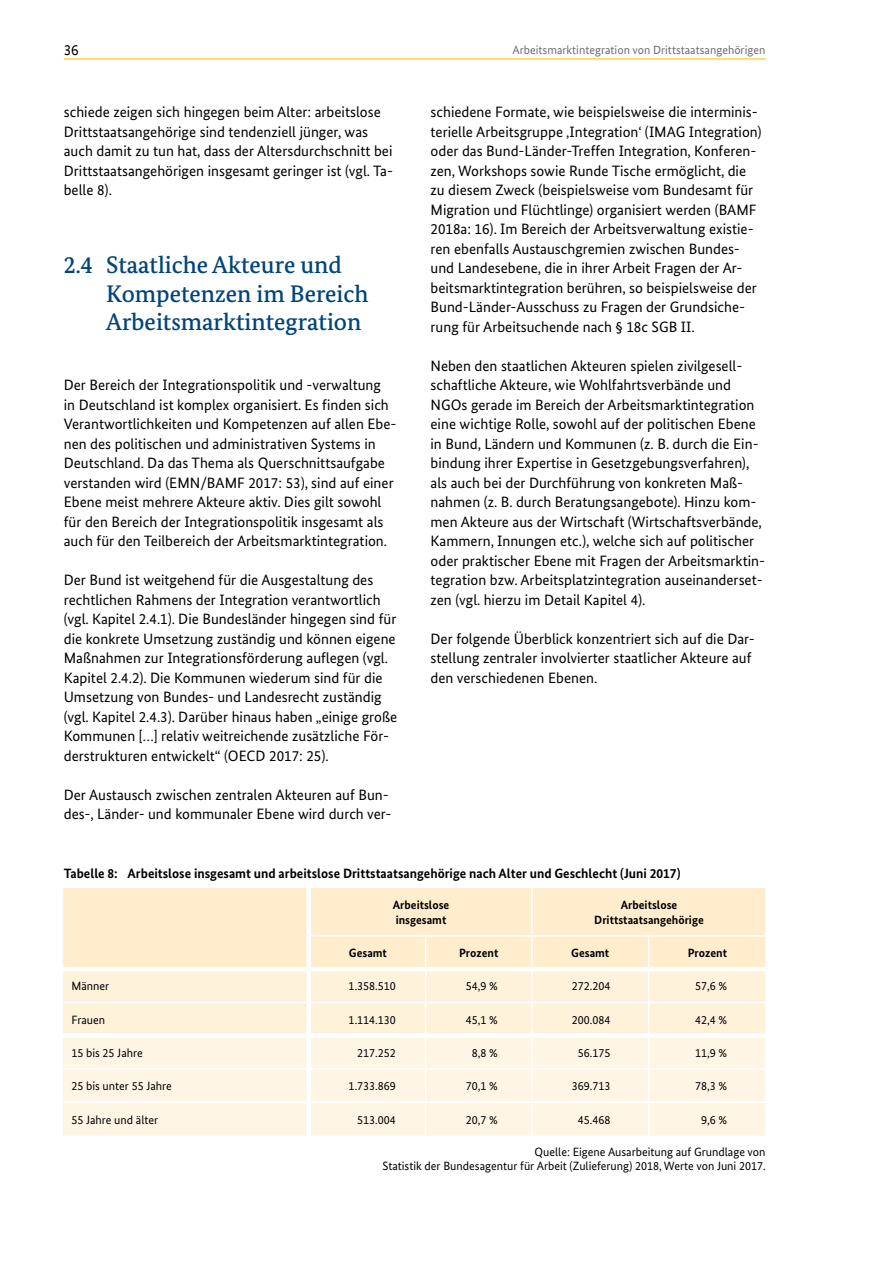
<style>
.page{position:relative;width:893px;height:1263px;background:#fff}
.page>*{position:absolute;margin:0;border:0;box-sizing:border-box;transform-origin:0 0}
._1_1_Überschrift{font:500 24px/28.5px "Bundes Serif";color:#004579}
.Fließtext_WP{font:15px/19.5px "Bundes Sans";color:#000}
.t1{font:15px "Bundes Sans Office T";color:#000}
.Tabellenüberschrift{font:700 13.5px "Bundes Sans";color:#000}
.Tabellenzahl{font:12px "Bundes Sans";color:#000}
.Quelle{font:12px/14.4px "Bundes Sans";color:#000;text-align:right}
.Tabellenkopf2{font:700 12px/14.4px "Bundes Sans";color:#000}
.Tabellentext{font:12px "Bundes Sans";color:#000}
.t2{font:12px "Bundes Sans";color:#6d6e71}
</style>
<div class="page">
<hr style="left:64px;top:59px;width:701px;height:1px;background:#febc11">
<div style="left:63px;top:888px;width:702px;height:79px;background:#ffedce"></div>
<div style="left:63px;top:971px;width:702px;height:62px;background:#fff2db"></div>
<div style="left:63px;top:1038px;width:702px;height:98px;background:#fff5e4"></div>
<hr style="left:425px;top:969px;width:1px;height:33px;background:#fff">
<hr style="left:531px;top:969px;width:2px;height:33px;background:#fff">
<hr style="left:648px;top:969px;width:1px;height:33px;background:#fff">
<hr style="left:63px;top:1002px;width:244px;height:1px;background:#fff">
<hr style="left:311px;top:1002px;width:115px;height:1px;background:#fff">
<hr style="left:426px;top:1002px;width:106px;height:1px;background:#fff">
<hr style="left:425px;top:1003px;width:1px;height:33px;background:#fff">
<hr style="left:532px;top:1002px;width:117px;height:1px;background:#fff">
<hr style="left:531px;top:1003px;width:2px;height:33px;background:#fff">
<hr style="left:649px;top:1002px;width:116px;height:1px;background:#fff">
<hr style="left:648px;top:1003px;width:1px;height:33px;background:#fff">
<hr style="left:425px;top:1036px;width:1px;height:32px;background:#fff">
<hr style="left:531px;top:1036px;width:2px;height:32px;background:#fff">
<hr style="left:648px;top:1036px;width:1px;height:32px;background:#fff">
<hr style="left:63px;top:1068px;width:244px;height:2px;background:#fff">
<hr style="left:311px;top:1068px;width:115px;height:2px;background:#fff">
<hr style="left:426px;top:1068px;width:106px;height:2px;background:#fff">
<hr style="left:425px;top:1070px;width:1px;height:31px;background:#fff">
<hr style="left:532px;top:1068px;width:117px;height:2px;background:#fff">
<hr style="left:531px;top:1070px;width:2px;height:31px;background:#fff">
<hr style="left:649px;top:1068px;width:116px;height:2px;background:#fff">
<hr style="left:648px;top:1070px;width:1px;height:31px;background:#fff">
<hr style="left:63px;top:1101px;width:244px;height:2px;background:#fff">
<hr style="left:311px;top:1101px;width:115px;height:2px;background:#fff">
<hr style="left:426px;top:1101px;width:106px;height:2px;background:#fff">
<hr style="left:425px;top:1103px;width:1px;height:32px;background:#fff">
<hr style="left:532px;top:1101px;width:117px;height:2px;background:#fff">
<hr style="left:531px;top:1103px;width:2px;height:32px;background:#fff">
<hr style="left:649px;top:1101px;width:116px;height:2px;background:#fff">
<hr style="left:648px;top:1103px;width:1px;height:32px;background:#fff">
<hr style="left:307px;top:888px;width:4px;height:48px;background:#fff">
<hr style="left:307px;top:936px;width:4px;height:31px;background:#fff">
<hr style="left:307px;top:971px;width:4px;height:31px;background:#fff">
<hr style="left:307px;top:1002px;width:4px;height:31px;background:#fff">
<hr style="left:307px;top:1038px;width:4px;height:31px;background:#fff">
<hr style="left:307px;top:1069px;width:4px;height:33px;background:#fff">
<hr style="left:307px;top:1102px;width:4px;height:33px;background:#fff">
<hr style="left:531px;top:888px;width:2px;height:47px;background:#fff">
<hr style="left:311px;top:935px;width:115px;height:1px;background:#fff">
<hr style="left:426px;top:935px;width:106px;height:1px;background:#fff">
<hr style="left:425px;top:936px;width:1px;height:33px;background:#fff">
<hr style="left:532px;top:935px;width:117px;height:1px;background:#fff">
<hr style="left:531px;top:936px;width:2px;height:33px;background:#fff">
<hr style="left:649px;top:935px;width:116px;height:1px;background:#fff">
<hr style="left:648px;top:936px;width:1px;height:33px;background:#fff">
<p class="t1" style="left:64px;top:41px;width:16px">36</p>
<p class="t2" style="left:512px;top:43px;width:254px">Arbeitsmarktintegration von Drittstaatsangehörigen</p>
<p class="Fließtext_WP" style="left:64px;top:102px;width:331px">schiede zeigen sich hingegen beim Alter: arbeitslose Drittstaatsangehörige sind tendenziell jünger, was auch damit zu tun hat, dass der Altersdurchschnitt bei Drittstaatsangehörigen insgesamt geringer ist (vgl. Ta&shy;belle 8).</p>
<p class="_1_1_Überschrift" style="left:106px;top:250px;width:264px;text-indent:-43px">2.4 Staatliche Akteure und<br>Kompetenzen im Bereich<br>Arbeitsmarktintegration</p>
<p class="Fließtext_WP" style="left:64px;top:375px;width:334px">Der Bereich der Integrationspolitik und ‑verwaltung<br>in Deutschland ist komplex organisiert. Es finden sich Verantwortlichkeiten und Kompetenzen auf allen Ebe&shy;nen des politischen und administrativen Systems in Deutschland. Da das Thema als Querschnittsaufgabe verstanden wird (EMN/BAMF 2017: 53), sind auf einer Ebene meist mehrere Akteure aktiv. Dies gilt sowohl für den Bereich der Integrationspolitik insgesamt als auch für den Teilbereich der Arbeitsmarktintegration.</p>
<p class="Fließtext_WP" style="left:64px;top:570px;width:335px">Der Bund ist weitgehend für die Ausgestaltung des rechtlichen Rahmens der Integration verantwortlich (vgl. Kapitel 2.4.1). Die Bundesländer hingegen sind für die konkrete Umsetzung zuständig und können eigene Maßnahmen zur Integrationsförderung auflegen (vgl.<br>Kapitel 2.4.2). Die Kommunen wiederum sind für die Umsetzung von Bundes‑ und Landesrecht zuständig (vgl. Kapitel 2.4.3). Darüber hinaus haben „einige große Kommunen […] relativ weitreichende zusätzliche För&shy;derstrukturen entwickelt“ (OECD 2017: 25).</p>
<p class="Fließtext_WP" style="left:64px;top:784px;width:329px">Der Austausch zwischen zentralen Akteuren auf Bun&shy;des‑, Länder‑ und kommunaler Ebene wird durch ver-</p>
<p class="Fließtext_WP" style="left:431px;top:102px;width:332px">schiedene Formate, wie beispielsweise die interminis&shy;terielle Arbeitsgruppe ‚Integration‘ (IMAG Integration) oder das Bund-Länder-Treffen Integration, Konferen&shy;zen, Workshops sowie Runde Tische ermöglicht, die zu diesem Zweck (beispielsweise vom Bundesamt für Migration und Flüchtlinge) organisiert werden (BAMF 2018a: 16). Im Bereich der Arbeitsverwaltung existie&shy;ren ebenfalls Austauschgremien zwischen Bundes&shy;und Landesebene, die in ihrer Arbeit Fragen der Ar&shy;beitsmarktintegration berühren, so beispielsweise der Bund-Länder-Ausschuss zu Fragen der Grundsiche&shy;rung für Arbeitsuchende nach § 18c SGB II.</p>
<p class="Fließtext_WP" style="left:431px;top:355px;width:336px">Neben den staatlichen Akteuren spielen zivilgesell&shy;schaftliche Akteure, wie Wohlfahrtsverbände und NGOs gerade im Bereich der Arbeitsmarktintegration eine wichtige Rolle, sowohl auf der politischen Ebene in Bund, Ländern und Kommunen (z. B. durch die Ein&shy;bindung ihrer Expertise in Gesetzgebungsverfahren), als auch bei der Durchführung von konkreten Maß&shy;nahmen (z. B. durch Beratungsangebote). Hinzu kom&shy;men Akteure aus der Wirtschaft (Wirtschaftsverbände, Kammern, Innungen etc.), welche sich auf politischer oder praktischer Ebene mit Fragen der Arbeitsmarktin&shy;tegration bzw. Arbeitsplatzintegration auseinanderset&shy;zen (vgl. hierzu im Detail Kapitel 4).</p>
<p class="Fließtext_WP" style="left:431px;top:628px;width:326px">Der folgende Überblick konzentriert sich auf die Dar&shy;stellung zentraler involvierter staatlicher Akteure auf den verschiedenen Ebenen.</p>
<p class="Tabellenüberschrift" style="left:64px;top:865px;width:618px">Tabelle 8: Arbeitslose insgesamt und arbeitslose Drittstaatsangehörige nach Alter und Geschlecht (Juni 2017)</p>
<p class="Tabellenkopf2" style="left:393px;top:898px;width:58px">Arbeitslose insgesamt</p>
<p class="Tabellenkopf2" style="left:594px;top:898px;width:111px;text-align:center">Arbeitslose<br>Drittstaatsangehörige</p>
<p class="Tabellenkopf2" style="left:349px;top:946px;width:40px">Gesamt</p>
<p class="Tabellenkopf2" style="left:459px;top:946px;width:41px">Prozent</p>
<p class="Tabellenkopf2" style="left:571px;top:946px;width:40px">Gesamt</p>
<p class="Tabellenkopf2" style="left:688px;top:946px;width:41px">Prozent</p>
<p class="Tabellentext" style="left:71px;top:979px;width:39px">Männer</p>
<p class="Tabellenzahl" style="left:349px;top:979px;width:49px">1.358.510</p>
<p class="Tabellenzahl" style="left:466px;top:979px;width:34px">54,9 %</p>
<p class="Tabellenzahl" style="left:572px;top:979px;width:40px">272.204</p>
<p class="Tabellenzahl" style="left:695px;top:979px;width:34px">57,6 %</p>
<p class="Tabellentext" style="left:71px;top:1012px;width:35px">Frauen</p>
<p class="Tabellenzahl" style="left:349px;top:1012px;width:49px">1.114.130</p>
<p class="Tabellenzahl" style="left:466px;top:1012px;width:34px">45,1 %</p>
<p class="Tabellenzahl" style="left:572px;top:1012px;width:40px">200.084</p>
<p class="Tabellenzahl" style="left:695px;top:1012px;width:34px">42,4 %</p>
<p class="Tabellentext" style="left:71px;top:1045px;width:73px">15 bis 25 Jahre</p>
<p class="Tabellenzahl" style="left:357px;top:1045px;width:40px">217.252</p>
<p class="Tabellenzahl" style="left:472px;top:1045px;width:28px">8,8 %</p>
<p class="Tabellenzahl" style="left:578px;top:1045px;width:34px">56.175</p>
<p class="Tabellenzahl" style="left:695px;top:1045px;width:34px">11,9 %</p>
<p class="Tabellentext" style="left:71px;top:1079px;width:102px">25 bis unter 55 Jahre</p>
<p class="Tabellenzahl" style="left:349px;top:1079px;width:49px">1.733.869</p>
<p class="Tabellenzahl" style="left:466px;top:1079px;width:34px">70,1 %</p>
<p class="Tabellenzahl" style="left:572px;top:1079px;width:40px">369.713</p>
<p class="Tabellenzahl" style="left:695px;top:1079px;width:34px">78,3 %</p>
<p class="Tabellentext" style="left:71px;top:1112px;width:88px">55 Jahre und älter</p>
<p class="Tabellenzahl" style="left:357px;top:1112px;width:40px">513.004</p>
<p class="Tabellenzahl" style="left:466px;top:1112px;width:34px">20,7 %</p>
<p class="Tabellenzahl" style="left:578px;top:1112px;width:34px">45.468</p>
<p class="Tabellenzahl" style="left:701px;top:1112px;width:28px">9,6 %</p>
<p class="Quelle" style="left:382px;top:1144px;width:385px">Quelle: Eigene Ausarbeitung auf Grundlage von<br>Statistik der Bundesagentur für Arbeit (Zulieferung) 2018, Werte von Juni 2017.</p>
</div>
